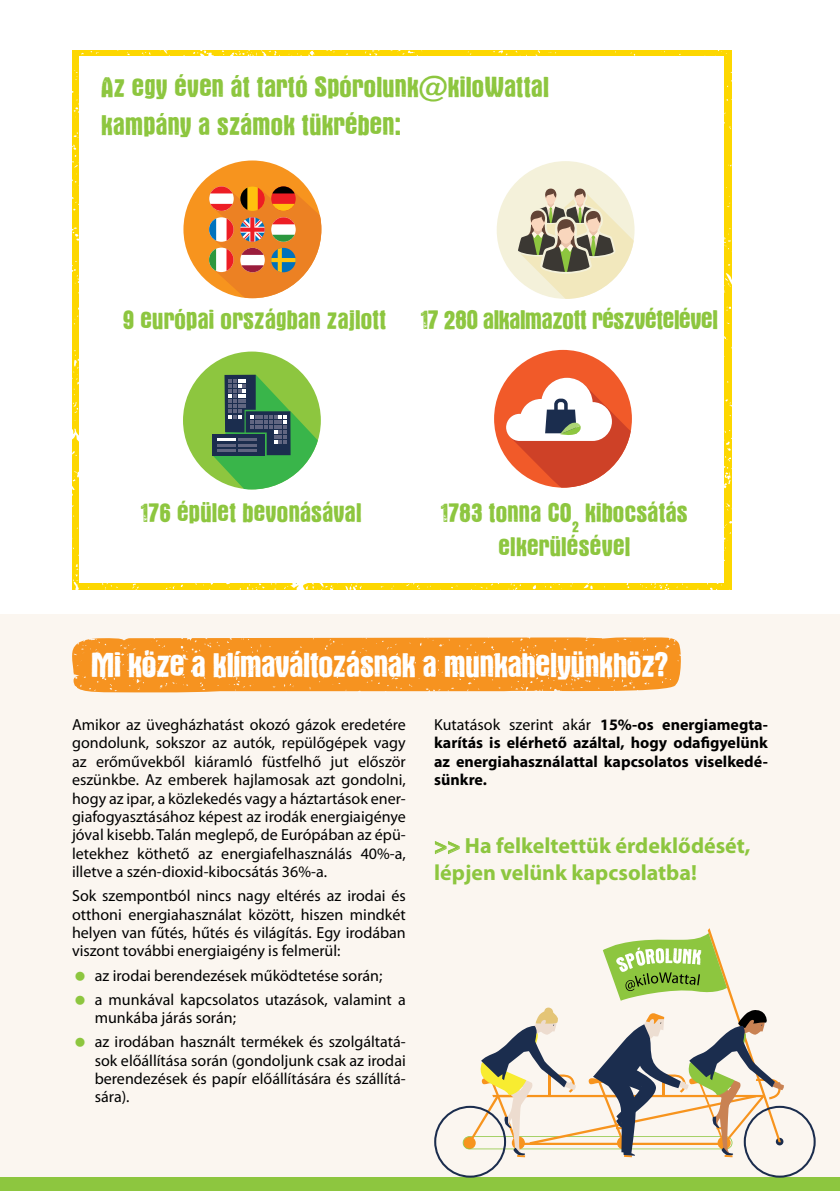
<style>
.page{position:relative;width:840px;height:1191px;background:#fff}
.page>*{position:absolute;margin:0;border:0;box-sizing:border-box;transform-origin:0 0}
.t1{font:36px "Victor";letter-spacing:-.015em;color:#fff}
.t2{font:30px/38.4px "Victor";color:#8dc63f}
.t3{font:28px/33.6px "Victor";color:#8dc63f;text-align:center}
.t4{font:28px "Victor";letter-spacing:-.02em;color:#8dc63f}
.t5{font:700 22px/26.4px "Myriad Pro";color:#8dc63f}
.t6{font:16px/18.4px "Myriad Pro";color:#000;text-align:justify}
.t7{font:700 16px/18.4px "Myriad Pro";color:#000;text-align:justify}
.s1{font-weight:400}
</style>
<div class="page">
<svg style="left:72px;top:50px;width:658px;height:539px;background:#fddb1e"></svg>
<div style="left:79px;top:57px;width:644px;height:526px;background:#fff"></div>
<div style="left:0;top:614px;width:839px;height:571px;background:#fbf6f0"></div>
<div style="left:0;top:1177px;width:839px;height:14px;background:#8dc63f"></div>
<svg style="left:434px;top:841px;width:26px;height:13px"></svg>
<svg style="left:72px;top:637px;width:609px;height:56px;background:#f69a2f"></svg>
<svg style="left:434px;top:928px;width:381px;height:249px"></svg>
<div style="left:183px;top:160px;width:138px;height:138px;background:#f7941e;border-radius:50%"></div>
<svg style="left:209px;top:160px;width:113px;height:139px"></svg>
<div style="left:183px;top:351px;width:137px;height:138px;background:#8dc63f;border-radius:50%"></div>
<svg style="left:207px;top:351px;width:114px;height:139px"></svg>
<svg style="left:494px;top:349px;width:138px;height:138px"></svg>
<svg style="left:496px;top:161px;width:138px;height:138px"></svg>
<h2 class="t2" style="left:101px;top:68px;width:449px">Az egy éven át tartó Spórolunk@kiloWattal kampány a számok tükrében:</h2>
<h3 class="t3" style="left:123px;top:304px;width:265px">9 európai országban zajlott</h3>
<h3 class="t4" style="left:421px;top:306px;width:298px">17 280 alkalmazott részvételével</h3>
<h3 class="t3" style="left:141px;top:497px;width:222px">176 épület bevonásával</h3>
<h3 class="t3" style="left:441px;top:497px;width:248px">1783 tonna CO<sub>2</sub> kibocsátás elkerülésével</h3>
<h1 class="t1" style="left:91px;top:647px;width:578px">Mi köze a klímaváltozásnak a munkahelyünkhöz?</h1>
<p class="t6" style="left:72px;top:715px;width:335px">Amikor az üvegházhatást okozó gázok eredetére gondolunk, sokszor az autók, repülőgépek vagy az erőművekből kiáramló füstfelhő jut először eszünkbe. Az emberek hajlamosak azt gondolni, hogy az ipar, a közlekedés vagy a háztartások ener&shy;giafogyasztásához képest az irodák energiaigénye jóval kisebb. Talán meglepő, de Európában az épü&shy;letekhez köthető az energiafelhasználás 40%-a, illetve a szén-dioxid-kibocsátás 36%-a.</p>
<p class="t6" style="left:72px;top:886px;width:335px">Sok szempontból nincs nagy eltérés az irodai és otthoni energiahasználat között, hiszen mindkét helyen van fűtés, hűtés és világítás. Egy irodában viszont további energiaigény is felmerül:</p>
<p class="t6" style="left:95px;top:963px;width:312px;line-height:24px">az irodai berendezések működtetése során;<br>a munkával kapcsolatos utazások, valamint a</p>
<p class="t6" style="left:95px;top:1005px;width:312px;line-height:24px">munkába járás során;<br>az irodában használt termékek és szolgáltatá-</p>
<p class="t6" style="left:95px;top:1050px;width:312px">sok előállítása során (gondoljunk csak az irodai berendezések és papír előállítására és szállítá&shy;sára).</p>
<p class="t7" style="left:434px;top:715px;width:335px"><span class="s1">Kutatások szerint akár</span> 15%-os energiamegta&shy;karítás is elérhető azáltal, hogy odafigyelünk az energiahasználattal kapcsolatos viselkedé&shy;sünkre.</p>
<h3 class="t5" style="left:434px;top:832px;width:318px">&gt;&gt; Ha felkeltettük érdeklődését, lépjen velünk kapcsolatba!</h3>
</div>
